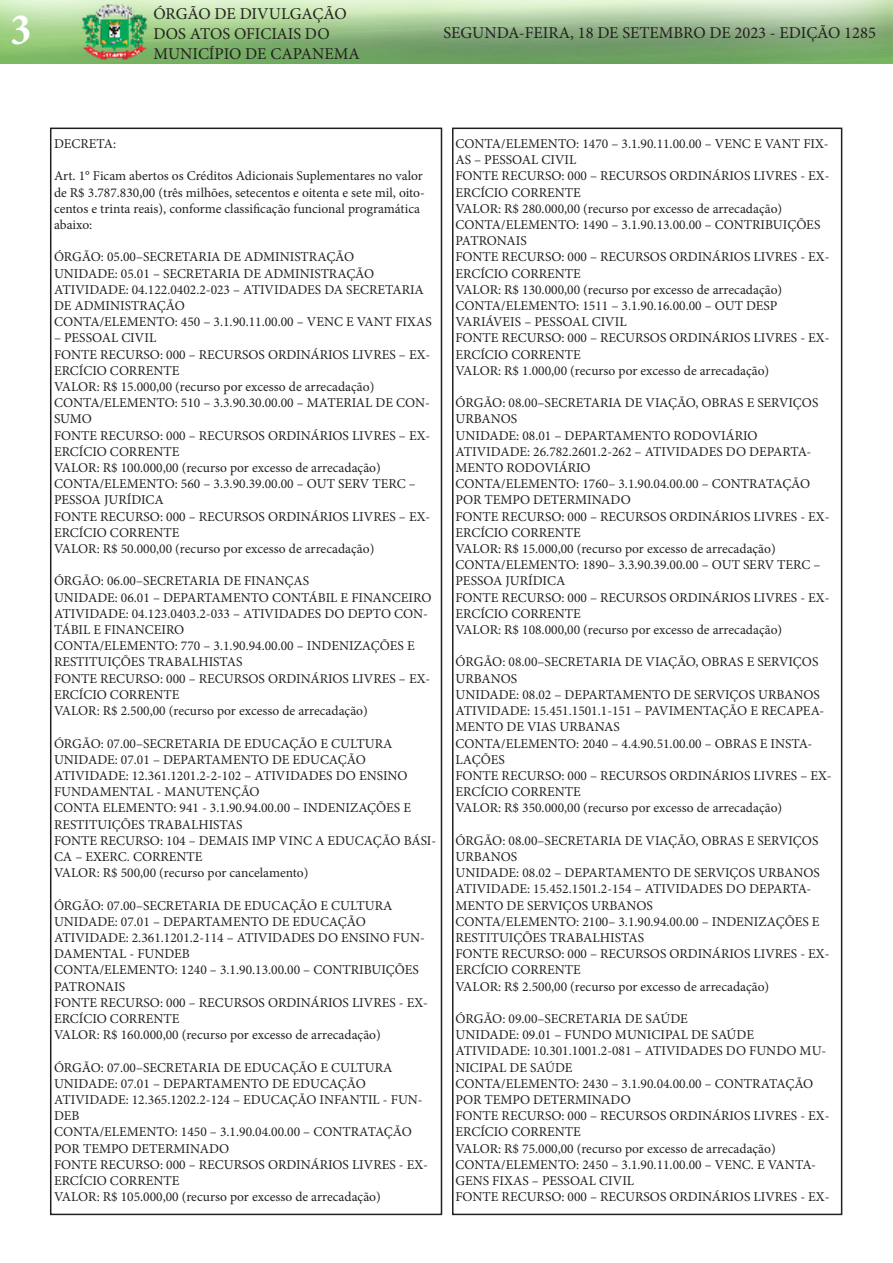
<style>
.page{position:relative;width:893px;height:1263px;background:#fff}
.page>*{position:absolute;margin:0;border:0;box-sizing:border-box;transform-origin:0 0}
.t1{font:700 condensed 45px "Minion Pro";color:#fff}
.t2{font:16.5px/19.8px "Minion Pro";color:#231f20}
.t3{font:13.5px/16.2px "Minion Pro";color:#231f20}
</style>
<div class="page">
<div style="left:50px;top:128px;width:392px;height:1087px;border:2px solid #231f20"></div>
<img style="left:0;top:0;width:893px;height:64px">
<div style="left:452px;top:128px;width:390px;height:1087px;border:2px solid #231f20"></div>
<h1 class="t1" style="left:11px;top:-1px;width:22px">3</h1>
<p class="t2" style="left:153px;top:4px;width:208px">ÓRGÃO DE DIVULGAÇÃO<br>DOS ATOS OFICIAIS DO<br>MUNICÍPIO DE CAPANEMA</p>
<p class="t2" style="left:443px;top:23px;width:434px">SEGUNDA-FEIRA, 18 DE SETEMBRO DE 2023 - EDIÇÃO 1285</p>
<p class="t3" style="left:54px;top:136px;width:64px">DECRETA:</p>
<p class="t3" style="left:54px;top:168px;width:372px">Art. 1° Ficam abertos os Créditos Adicionais Suplementares no valor de R$ 3.787.830,00 (três milhões, setecentos e oitenta e sete mil, oito&shy;centos e trinta reais), conforme classificação funcional programática abaixo:</p>
<p class="t3" style="left:54px;top:249px;width:302px">ÓRGÃO: 05.00–SECRETARIA DE ADMINISTRAÇÃO</p>
<p class="t3" style="left:54px;top:265px;width:322px">UNIDADE: 05.01 – SECRETARIA DE ADMINISTRAÇÃO</p>
<p class="t3" style="left:54px;top:281px;width:371px">ATIVIDADE: 04.122.0402.2-023 – ATIVIDADES DA SECRETARIA<br>DE ADMINISTRAÇÃO</p>
<p class="t3" style="left:54px;top:314px;width:379px">CONTA/ELEMENTO: 450 – 3.1.90.11.00.00 – VENC E VANT FIXAS</p>
<p class="t3" style="left:54px;top:330px;width:104px">– PESSOAL CIVIL</p>
<p class="t3" style="left:54px;top:346px;width:378px">FONTE RECURSO: 000 – RECURSOS ORDINÁRIOS LIVRES – EX-<br>ERCÍCIO CORRENTE</p>
<p class="t3" style="left:54px;top:379px;width:322px">VALOR: R$ 15.000,00 (recurso por excesso de arrecadação)</p>
<p class="t3" style="left:54px;top:395px;width:377px">CONTA/ELEMENTO: 510 – 3.3.90.30.00.00 – MATERIAL DE CON-<br>SUMO</p>
<p class="t3" style="left:54px;top:427px;width:378px">FONTE RECURSO: 000 – RECURSOS ORDINÁRIOS LIVRES – EX-<br>ERCÍCIO CORRENTE</p>
<p class="t3" style="left:54px;top:460px;width:328px">VALOR: R$ 100.000,00 (recurso por excesso de arrecadação)</p>
<p class="t3" style="left:54px;top:476px;width:363px">CONTA/ELEMENTO: 560 – 3.3.90.39.00.00 – OUT SERV TERC –<br>PESSOA JURÍDICA</p>
<p class="t3" style="left:54px;top:508px;width:378px">FONTE RECURSO: 000 – RECURSOS ORDINÁRIOS LIVRES – EX-<br>ERCÍCIO CORRENTE</p>
<p class="t3" style="left:54px;top:541px;width:322px">VALOR: R$ 50.000,00 (recurso por excesso de arrecadação)</p>
<p class="t3" style="left:54px;top:573px;width:257px">ÓRGÃO: 06.00–SECRETARIA DE FINANÇAS</p>
<p class="t3" style="left:54px;top:589px;width:379px">UNIDADE: 06.01 – DEPARTAMENTO CONTÁBIL E FINANCEIRO</p>
<p class="t3" style="left:54px;top:605px;width:376px">ATIVIDADE: 04.123.0403.2-033 – ATIVIDADES DO DEPTO CON-<br>TÁBIL E FINANCEIRO</p>
<p class="t3" style="left:54px;top:638px;width:362px">CONTA/ELEMENTO: 770 – 3.1.90.94.00.00 – INDENIZAÇÕES E<br>RESTITUIÇÕES TRABALHISTAS</p>
<p class="t3" style="left:54px;top:670px;width:378px">FONTE RECURSO: 000 – RECURSOS ORDINÁRIOS LIVRES – EX-<br>ERCÍCIO CORRENTE</p>
<p class="t3" style="left:54px;top:703px;width:315px">VALOR: R$ 2.500,00 (recurso por excesso de arrecadação)</p>
<p class="t3" style="left:54px;top:735px;width:340px">ÓRGÃO: 07.00–SECRETARIA DE EDUCAÇÃO E CULTURA</p>
<p class="t3" style="left:54px;top:751px;width:313px">UNIDADE: 07.01 – DEPARTAMENTO DE EDUCAÇÃO</p>
<p class="t3" style="left:54px;top:767px;width:355px">ATIVIDADE: 12.361.1201.2-2-102 – ATIVIDADES DO ENSINO<br>FUNDAMENTAL - MANUTENÇÃO</p>
<p class="t3" style="left:54px;top:800px;width:359px">CONTA ELEMENTO: 941 - 3.1.90.94.00.00 – INDENIZAÇÕES E<br>RESTITUIÇÕES TRABALHISTAS</p>
<p class="t3" style="left:54px;top:832px;width:384px">FONTE RECURSO: 104 – DEMAIS IMP VINC A EDUCAÇÃO BÁSI-<br>CA – EXERC. CORRENTE</p>
<p class="t3" style="left:54px;top:865px;width:256px">VALOR: R$ 500,00 (recurso por cancelamento)</p>
<p class="t3" style="left:54px;top:897px;width:340px">ÓRGÃO: 07.00–SECRETARIA DE EDUCAÇÃO E CULTURA</p>
<p class="t3" style="left:54px;top:913px;width:313px">UNIDADE: 07.01 – DEPARTAMENTO DE EDUCAÇÃO</p>
<p class="t3" style="left:54px;top:929px;width:372px">ATIVIDADE: 2.361.1201.2-114 – ATIVIDADES DO ENSINO FUN-<br>DAMENTAL - FUNDEB</p>
<p class="t3" style="left:54px;top:962px;width:366px">CONTA/ELEMENTO: 1240 – 3.1.90.13.00.00 – CONTRIBUIÇÕES<br>PATRONAIS</p>
<p class="t3" style="left:54px;top:994px;width:376px">FONTE RECURSO: 000 – RECURSOS ORDINÁRIOS LIVRES - EX-<br>ERCÍCIO CORRENTE</p>
<p class="t3" style="left:54px;top:1027px;width:328px">VALOR: R$ 160.000,00 (recurso por excesso de arrecadação)</p>
<p class="t3" style="left:54px;top:1059px;width:340px">ÓRGÃO: 07.00–SECRETARIA DE EDUCAÇÃO E CULTURA</p>
<p class="t3" style="left:54px;top:1075px;width:313px">UNIDADE: 07.01 – DEPARTAMENTO DE EDUCAÇÃO</p>
<p class="t3" style="left:54px;top:1091px;width:370px">ATIVIDADE: 12.365.1202.2-124 – EDUCAÇÃO INFANTIL - FUN-<br>DEB</p>
<p class="t3" style="left:54px;top:1124px;width:359px">CONTA/ELEMENTO: 1450 – 3.1.90.04.00.00 – CONTRATAÇÃO<br>POR TEMPO DETERMINADO</p>
<p class="t3" style="left:54px;top:1156px;width:376px">FONTE RECURSO: 000 – RECURSOS ORDINÁRIOS LIVRES - EX-<br>ERCÍCIO CORRENTE</p>
<p class="t3" style="left:54px;top:1189px;width:328px">VALOR: R$ 105.000,00 (recurso por excesso de arrecadação)</p>
<p class="t3" style="left:455px;top:136px;width:375px">CONTA/ELEMENTO: 1470 – 3.1.90.11.00.00 – VENC E VANT FIX-<br>AS – PESSOAL CIVIL</p>
<p class="t3" style="left:455px;top:168px;width:376px">FONTE RECURSO: 000 – RECURSOS ORDINÁRIOS LIVRES - EX-<br>ERCÍCIO CORRENTE</p>
<p class="t3" style="left:455px;top:200px;width:328px">VALOR: R$ 280.000,00 (recurso por excesso de arrecadação)</p>
<p class="t3" style="left:455px;top:217px;width:366px">CONTA/ELEMENTO: 1490 – 3.1.90.13.00.00 – CONTRIBUIÇÕES<br>PATRONAIS</p>
<p class="t3" style="left:455px;top:249px;width:376px">FONTE RECURSO: 000 – RECURSOS ORDINÁRIOS LIVRES - EX-<br>ERCÍCIO CORRENTE</p>
<p class="t3" style="left:455px;top:281px;width:328px">VALOR: R$ 130.000,00 (recurso por excesso de arrecadação)</p>
<p class="t3" style="left:455px;top:298px;width:323px">CONTA/ELEMENTO: 1511 – 3.1.90.16.00.00 – OUT DESP<br>VARIÁVEIS – PESSOAL CIVIL</p>
<p class="t3" style="left:455px;top:330px;width:376px">FONTE RECURSO: 000 – RECURSOS ORDINÁRIOS LIVRES - EX-<br>ERCÍCIO CORRENTE</p>
<p class="t3" style="left:455px;top:362px;width:315px">VALOR: R$ 1.000,00 (recurso por excesso de arrecadação)</p>
<p class="t3" style="left:455px;top:395px;width:364px">ÓRGÃO: 08.00–SECRETARIA DE VIAÇÃO, OBRAS E SERVIÇOS<br>URBANOS</p>
<p class="t3" style="left:455px;top:427px;width:304px">UNIDADE: 08.01 – DEPARTAMENTO RODOVIÁRIO</p>
<p class="t3" style="left:455px;top:443px;width:357px">ATIVIDADE: 26.782.2601.2-262 – ATIVIDADES DO DEPARTA-<br>MENTO RODOVIÁRIO</p>
<p class="t3" style="left:455px;top:476px;width:356px">CONTA/ELEMENTO: 1760– 3.1.90.04.00.00 – CONTRATAÇÃO<br>POR TEMPO DETERMINADO</p>
<p class="t3" style="left:455px;top:508px;width:376px">FONTE RECURSO: 000 – RECURSOS ORDINÁRIOS LIVRES - EX-<br>ERCÍCIO CORRENTE</p>
<p class="t3" style="left:455px;top:541px;width:322px">VALOR: R$ 15.000,00 (recurso por excesso de arrecadação)</p>
<p class="t3" style="left:455px;top:557px;width:367px">CONTA/ELEMENTO: 1890– 3.3.90.39.00.00 – OUT SERV TERC –<br>PESSOA JURÍDICA</p>
<p class="t3" style="left:455px;top:589px;width:376px">FONTE RECURSO: 000 – RECURSOS ORDINÁRIOS LIVRES - EX-<br>ERCÍCIO CORRENTE</p>
<p class="t3" style="left:455px;top:622px;width:328px">VALOR: R$ 108.000,00 (recurso por excesso de arrecadação)</p>
<p class="t3" style="left:455px;top:654px;width:364px">ÓRGÃO: 08.00–SECRETARIA DE VIAÇÃO, OBRAS E SERVIÇOS<br>URBANOS</p>
<p class="t3" style="left:455px;top:686px;width:366px">UNIDADE: 08.02 – DEPARTAMENTO DE SERVIÇOS URBANOS</p>
<p class="t3" style="left:455px;top:703px;width:370px">ATIVIDADE: 15.451.1501.1-151 – PAVIMENTAÇÃO E RECAPEA-<br>MENTO DE VIAS URBANAS</p>
<p class="t3" style="left:455px;top:735px;width:358px">CONTA/ELEMENTO: 2040 – 4.4.90.51.00.00 – OBRAS E INSTA-<br>LAÇÕES</p>
<p class="t3" style="left:455px;top:767px;width:378px">FONTE RECURSO: 000 – RECURSOS ORDINÁRIOS LIVRES – EX-<br>ERCÍCIO CORRENTE</p>
<p class="t3" style="left:455px;top:800px;width:328px">VALOR: R$ 350.000,00 (recurso por excesso de arrecadação)</p>
<p class="t3" style="left:455px;top:832px;width:364px">ÓRGÃO: 08.00–SECRETARIA DE VIAÇÃO, OBRAS E SERVIÇOS<br>URBANOS</p>
<p class="t3" style="left:455px;top:865px;width:366px">UNIDADE: 08.02 – DEPARTAMENTO DE SERVIÇOS URBANOS</p>
<p class="t3" style="left:455px;top:881px;width:357px">ATIVIDADE: 15.452.1501.2-154 – ATIVIDADES DO DEPARTA-<br>MENTO DE SERVIÇOS URBANOS</p>
<p class="t3" style="left:455px;top:913px;width:366px">CONTA/ELEMENTO: 2100– 3.1.90.94.00.00 – INDENIZAÇÕES E<br>RESTITUIÇÕES TRABALHISTAS</p>
<p class="t3" style="left:455px;top:946px;width:376px">FONTE RECURSO: 000 – RECURSOS ORDINÁRIOS LIVRES - EX-<br>ERCÍCIO CORRENTE</p>
<p class="t3" style="left:455px;top:978px;width:315px">VALOR: R$ 2.500,00 (recurso por excesso de arrecadação)</p>
<p class="t3" style="left:455px;top:1010px;width:234px">ÓRGÃO: 09.00–SECRETARIA DE SAÚDE</p>
<p class="t3" style="left:455px;top:1027px;width:300px">UNIDADE: 09.01 – FUNDO MUNICIPAL DE SAÚDE</p>
<p class="t3" style="left:455px;top:1043px;width:372px">ATIVIDADE: 10.301.1001.2-081 – ATIVIDADES DO FUNDO MU-<br>NICIPAL DE SAÚDE</p>
<p class="t3" style="left:455px;top:1075px;width:359px">CONTA/ELEMENTO: 2430 – 3.1.90.04.00.00 – CONTRATAÇÃO<br>POR TEMPO DETERMINADO</p>
<p class="t3" style="left:455px;top:1108px;width:376px">FONTE RECURSO: 000 – RECURSOS ORDINÁRIOS LIVRES - EX-<br>ERCÍCIO CORRENTE</p>
<p class="t3" style="left:455px;top:1140px;width:322px">VALOR: R$ 75.000,00 (recurso por excesso de arrecadação)</p>
<p class="t3" style="left:455px;top:1156px;width:362px">CONTA/ELEMENTO: 2450 – 3.1.90.11.00.00 – VENC. E VANTA-<br>GENS FIXAS – PESSOAL CIVIL</p>
<p class="t3" style="left:455px;top:1189px;width:376px">FONTE RECURSO: 000 – RECURSOS ORDINÁRIOS LIVRES - EX-</p>
</div>
